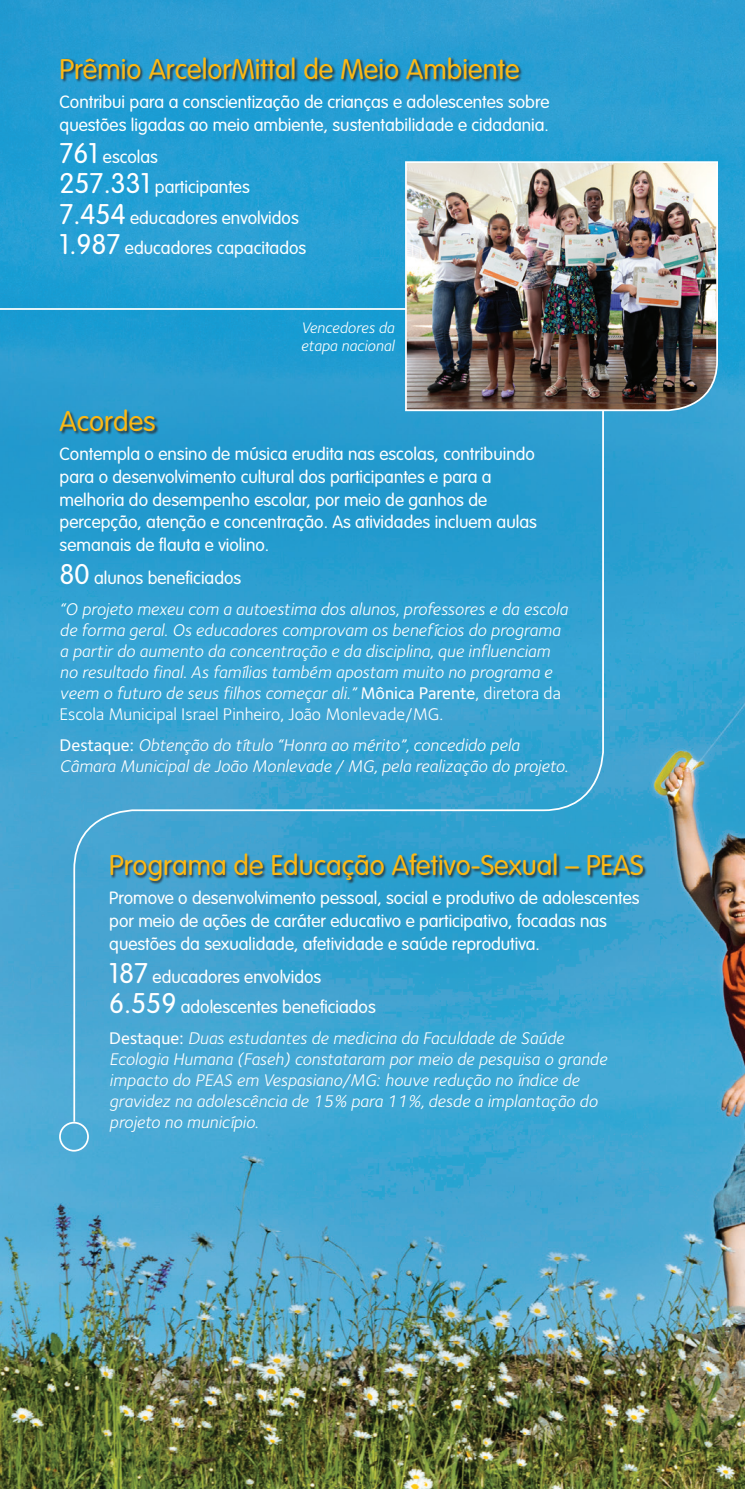
<style>
.page{position:relative;width:745px;height:1489px;background:#fff}
.page>*{position:absolute;margin:0;border:0;box-sizing:border-box;transform-origin:0 0}
.t1{font:300 28px "VAG Rounded Std";color:#fcb814}
.t2{font:italic 17.5px/21px "Foundry Sterling";color:#fff}
.t3{font:300 17.5px/22.8px "VAG Rounded Std";color:#fff}
.t4{font:italic 15.75px/17.5px "Foundry Sterling";color:#fff}
.s1{font-size:28px}
.s2{font-weight:500;font-style:normal}
.s3{font-style:normal}
</style>
<div class="page">
<img style="left:0;top:0;width:744px;height:1488px">
<svg style="left:0;top:83px;width:523px;height:228px;background:#249fd4"></svg>
<svg style="left:72px;top:396px;width:532px;height:727px;background:#35a1d1"></svg>
<img style="left:404px;top:160px;width:314px;height:252px">
<div style="left:59px;top:1121px;width:30px;height:30px;border:2px solid #fff;border-radius:50%"></div>
<div style="left:111px;top:853px;width:535px;height:32px;background:#231f20;opacity:.8"></div>
<div style="left:59px;top:409px;width:100px;height:26px;background:#231f20;opacity:.8"></div>
<div style="left:61px;top:57px;width:461px;height:26px;background:#231f20;opacity:.8"></div>
<h1 class="t1" style="left:60px;top:53px;width:461px">Prêmio ArcelorMittal de Meio Ambiente</h1>
<p class="t3" style="left:60px;top:91px;width:491px">Contribui para a conscientização de crianças e adolescentes sobre questões ligadas ao meio ambiente, sustentabilidade e cidadania.</p>
<p class="t3" style="left:60px;top:143px;width:248px;line-height:30.3px"><span class="s1">761</span> escolas<br><span class="s1">257.331</span> participantes<br><span class="s1">7.454</span> educadores envolvidos<br><span class="s1">1.987</span> educadores capacitados</p>
<h1 class="t1" style="left:60px;top:405px;width:98px">Acordes</h1>
<p class="t4" style="left:300px;top:319px;width:95px">Vencedores da etapa nacional</p>
<p class="t3" style="left:60px;top:443px;width:478px">Contempla o ensino de música erudita nas escolas, contribuindo para o desenvolvimento cultural dos participantes e para a melhoria do desempenho escolar, por meio de ganhos de percepção, atenção e concentração. As atividades incluem aulas semanais de flauta e violino.</p>
<p class="t3" style="left:60px;top:567px;width:183px"><span class="s1">80</span> alunos beneficiados</p>
<p class="t2" style="left:60px;top:598px;width:509px">“O projeto mexeu com a autoestima dos alunos, professores e da escola de forma geral. Os educadores comprovam os benefícios do programa a partir do aumento da concentração e da disciplina, que influenciam no resultado final. As famílias também apostam muito no programa e veem o futuro de seus filhos começar ali.” <span class="s2">Mônica Parente</span><span class="s3">, diretora da Escola Municipal Israel Pinheiro, João Monlevade/MG.</span></p>
<p class="t2" style="left:60px;top:734px;width:510px"><span class="s2">Destaque:</span> Obtenção do título “Honra ao mérito”, concedido pela<br>Câmara Municipal de João Monlevade / MG, pela realização do projeto.</p>
<h1 class="t1" style="left:109px;top:849px;width:535px">Programa de Educação Afetivo-Sexual – PEAS</h1>
<p class="t3" style="left:109px;top:887px;width:531px">Promove o desenvolvimento pessoal, social e produtivo de adolescentes por meio de ações de caráter educativo e participativo, focadas nas questões da sexualidade, afetividade e saúde reprodutiva.</p>
<p class="t3" style="left:109px;top:961px;width:268px;line-height:30.3px"><span class="s1">187</span> educadores envolvidos<br><span class="s1">6.559</span> adolescentes beneficiados</p>
<p class="t2" style="left:109px;top:1027px;width:499px"><span class="s2">Destaque:</span> Duas estudantes de medicina da Faculdade de Saúde Ecologia Humana (Faseh) constataram por meio de pesquisa o grande impacto do PEAS em Vespasiano/MG: houve redução no índice de gravidez na adolescência de 15% para 11%, desde a implantação do projeto no município.</p>
</div>
